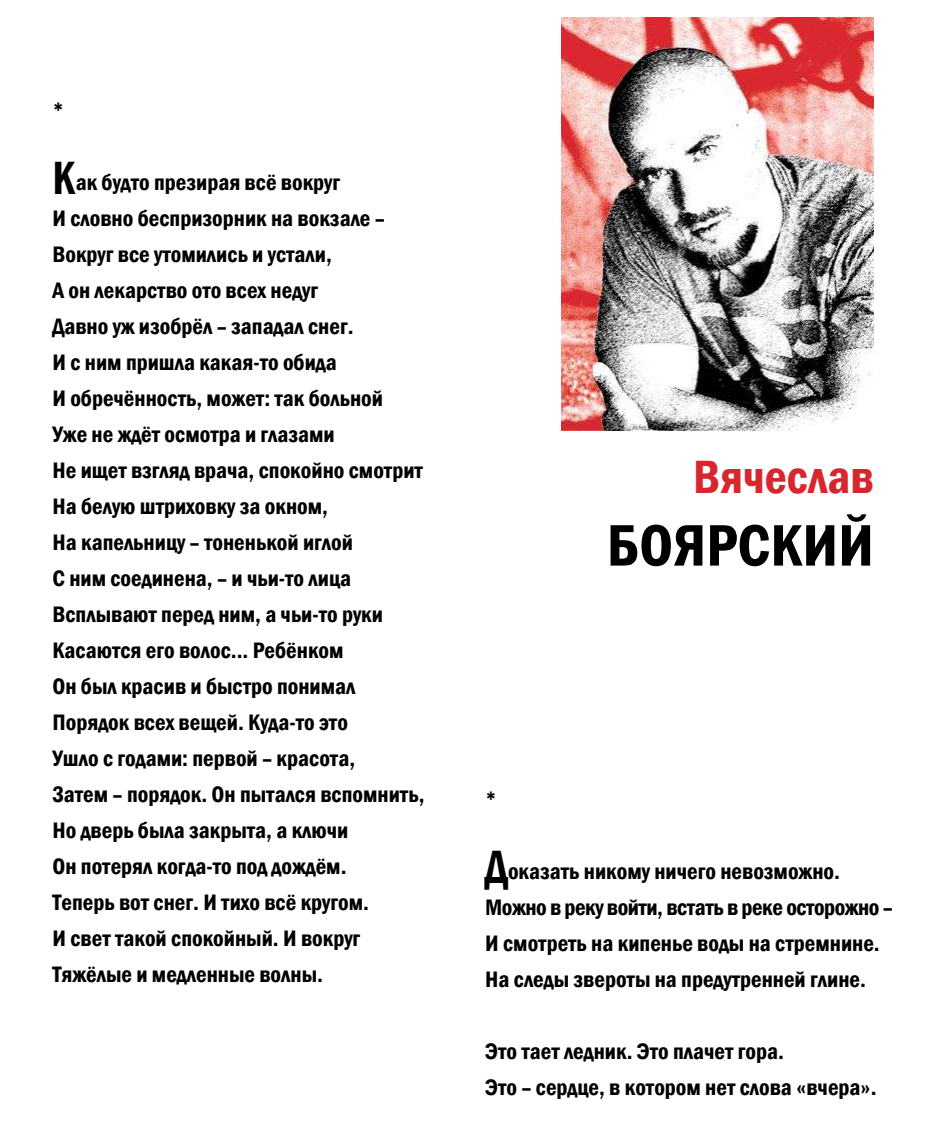
<style>
.page{position:relative;width:925px;height:1134px;background:#fff}
.page>*{position:absolute;margin:0;border:0;box-sizing:border-box;transform-origin:0 0}
.t1{font:600 condensed 60.6px "Franklin Gothic";color:#000}
.t2{font:600 condensed 48px "Franklin Gothic";color:#d8262e}
.t3{font:600 condensed 23px/36px "Franklin Gothic";color:#000}
.s1{font-size:48px}
</style>
<div class="page">
<img style="left:561px;top:17px;width:312px;height:414px">
<p class="t3" style="left:52px;top:92px;width:13px">*</p>
<p class="t3" style="left:52px;top:164px;width:373px"><span class="s1">К</span>ак будто презирая всё вокруг<br>И словно беспризорник на вокзале –<br>Вокруг все утомились и устали,<br>А он лекарство ото всех недуг<br>Давно уж изобрёл – западал снег.<br>И с ним пришла какая-то обида<br>И обречённость, может: так больной<br>Уже не ждёт осмотра и глазами<br>Не ищет взгляд врача, спокойно смотрит<br>На белую штриховку за окном,<br>На капельницу – тоненькой иглой<br>С ним соединена, – и чьи-то лица<br>Всплывают перед ним, а чьи-то руки<br>Касаются его волос... Ребёнком<br>Он был красив и быстро понимал<br>Порядок всех вещей. Куда-то это<br>Ушло с годами: первой – красота,<br>Затем – порядок. Он пытался вспомнить,<br>Но дверь была закрыта, а ключи<br>Он потерял когда-то под дождём.<br>Теперь вот снег. И тихо всё кругом.<br>И свет такой спокойный. И вокруг<br>Тяжёлые и медленные волны.</p>
<p class="t3" style="left:485px;top:781px;width:13px">*</p>
<h2 class="t2" style="left:693px;top:445px;width:182px">Вячеслав</h2>
<h1 class="t1" style="left:606px;top:505px;width:268px">БОЯРСКИЙ</h1>
<p class="t3" style="left:485px;top:853px;width:409px"><span class="s1">Д</span>оказать никому ничего невозможно.<br>Можно в реку войти, встать в реке осторожно – И смотреть на кипенье воды на стремнине.<br>На следы звероты на предутренней глине.</p>
<p class="t3" style="left:485px;top:1033px;width:393px">Это тает ледник. Это плачет гора.<br>Это – сердце, в котором нет слова «вчера».</p>
</div>
